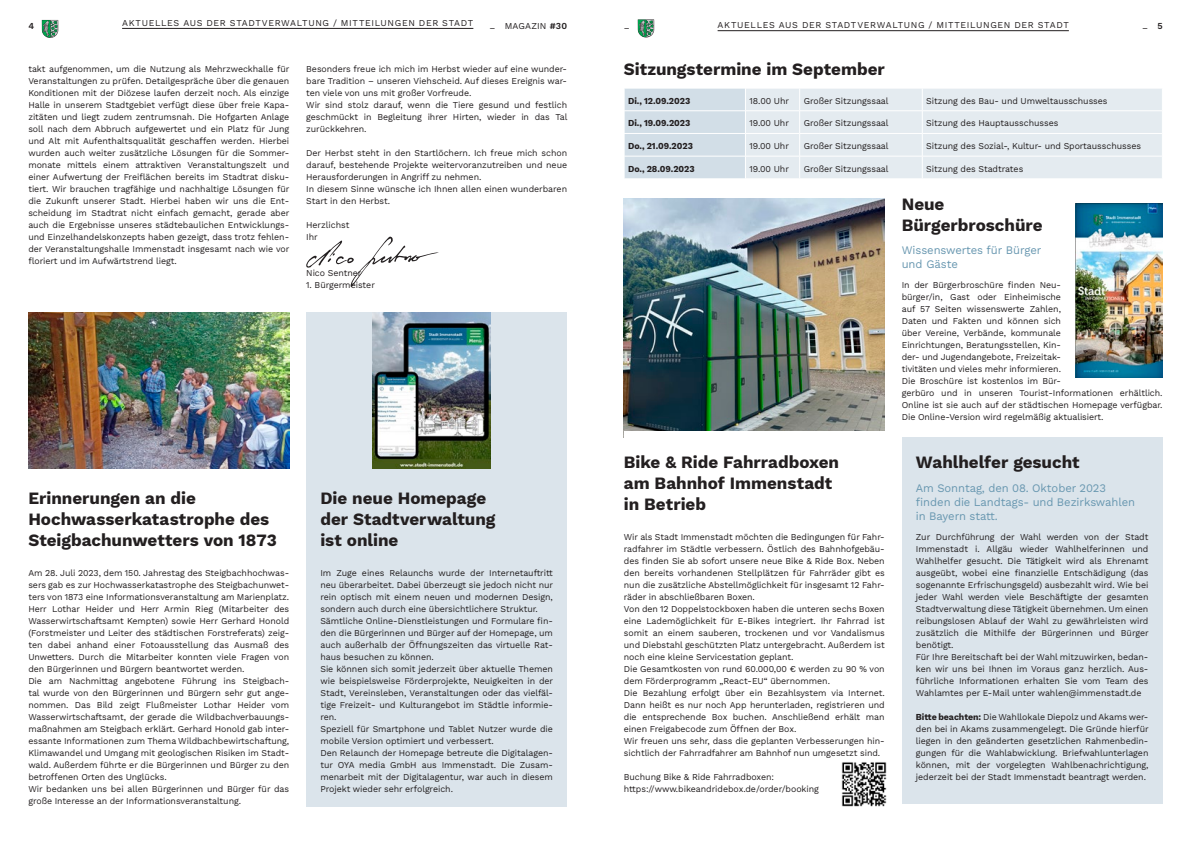
<style>
.page{position:relative;width:1191px;height:842px;background:#fff}
.page>*{position:absolute;margin:0;border:0;box-sizing:border-box;transform-origin:0 0}
.t1{font:700 17px/21px "Work Sans";color:#231f20}
.t2{font:11.5px/14px "Work Sans";letter-spacing:-.005em;color:#6897b0}
.t3{font:9px/12px "Work Sans";letter-spacing:-.005em;color:#231f20}
.t4{font:9px "Work Sans";letter-spacing:.07em;color:#231f20}
.t5{font:700 9px "Work Sans";letter-spacing:-.005em;color:#231f20}
.t6{font:600 9px "Work Sans";color:#231f20}
.s1{font-weight:400}
.s2{font-weight:600}
.s3{font-weight:700}
</style>
<div class="page">
<hr style="left:717px;top:31px;width:351px;height:1px;background:#231f20">
<hr style="left:122px;top:28px;width:351px;height:1px;background:#231f20">
<svg style="left:624px;top:88px;width:538px;height:91px;background:#e1e9ee"></svg>
<svg style="left:638px;top:20px;width:16px;height:17px"></svg>
<svg style="left:42px;top:20px;width:16px;height:18px"></svg>
<img style="left:624px;top:199px;width:260px;height:232px">
<div style="left:901px;top:437px;width:261px;height:367px;background:#dbe4eb"></div>
<img style="left:841px;top:762px;width:46px;height:45px">
<img style="left:1075px;top:203px;width:87px;height:175px">
<img style="left:28px;top:313px;width:261px;height:156px">
<div style="left:306px;top:312px;width:261px;height:494px;background:#dbe4eb"></div>
<img style="left:373px;top:313px;width:117px;height:155px">
<svg style="left:306px;top:236px;width:133px;height:51px"></svg>
<p class="t4" style="left:122px;top:16px;width:353px">AKTUELLES AUS DER STADTVERWALTUNG / MITTEILUNGEN DER STADT</p>
<p class="t6" style="left:28px;top:19px;width:22px">4 <span class="s1">–</span></p>
<p class="t3" style="left:489px;top:19px;width:79px">– MAGAZIN <span class="s2">#30</span></p>
<p class="t3" style="left:624px;top:21px;width:7px">–</p>
<p class="t4" style="left:717px;top:18px;width:353px">AKTUELLES AUS DER STADTVERWALTUNG / MITTEILUNGEN DER STADT</p>
<p class="t3" style="left:1142px;top:21px;width:22px">– <sup>5</sup></p>
<p class="t3" style="left:28px;top:63px;width:263px;text-align:justify">takt aufgenommen, um die Nutzung als Mehrzweckhalle für Veranstaltungen zu prüfen. Detailgespräche über die genauen Konditionen mit der Diözese laufen derzeit noch. Als einzige Halle in unserem Stadtgebiet verfügt diese über freie Kapa&shy;zitäten und liegt zudem zentrumsnah. Die Hofgarten Anlage soll nach dem Abbruch aufgewertet und ein Platz für Jung und Alt mit Aufenthaltsqualität geschaffen werden. Hierbei wurden auch weiter zusätzliche Lösungen für die Sommer&shy;monate mittels einem attraktiven Veranstaltungszelt und einer Aufwertung der Freiflächen bereits im Stadtrat disku&shy;tiert. Wir brauchen tragfähige und nachhaltige Lösungen für die Zukunft unserer Stadt. Hierbei haben wir uns die Ent&shy;scheidung im Stadtrat nicht einfach gemacht, gerade aber auch die Ergebnisse unseres städtebaulichen Entwicklungs&shy;und Einzelhandelskonzepts haben gezeigt, dass trotz fehlen&shy;der Veranstaltungshalle Immenstadt insgesamt nach wie vor floriert und im Aufwärtstrend liegt.</p>
<p class="t3" style="left:306px;top:63px;width:263px">Besonders freue ich mich im Herbst wieder auf eine wunder&shy;bare Tradition – unseren Viehscheid. Auf dieses Ereignis war&shy;ten viele von uns mit großer Vorfreude.<br>Wir sind stolz darauf, wenn die Tiere gesund und festlich geschmückt in Begleitung ihrer Hirten, wieder in das Tal zurückkehren.</p>
<p class="t3" style="left:306px;top:147px;width:262px">Der Herbst steht in den Startlöchern. Ich freue mich schon darauf, bestehende Projekte weitervoranzutreiben und neue Herausforderungen in Angriff zu nehmen.<br>In diesem Sinne wünsche ich Ihnen allen einen wunderbaren Start in den Herbst.</p>
<p class="t3" style="left:306px;top:219px;width:45px">Herzlichst<br>Ihr</p>
<p class="t3" style="left:306px;top:267px;width:57px">Nico Sentner</p>
<p class="t3" style="left:306px;top:279px;width:70px">1. Bürgermeister</p>
<h1 class="t1" style="left:28px;top:487px;width:250px">Erinnerungen an die<br>Hochwasserkatastrophe des<br>Steigbachunwetters von 1873</h1>
<p class="t3" style="left:28px;top:567px;width:262px">Am 28. Juli 2023, dem 150. Jahrestag des Steigbachhochwas&shy;sers gab es zur Hochwasserkatastrophe des Steigbachunwet&shy;ters von 1873 eine Informationsveranstaltung am Marienplatz.<br>Herr Lothar Heider und Herr Armin Rieg (Mitarbeiter des Wasserwirtschaftsamt Kempten) sowie Herr Gerhard Honold (Forstmeister und Leiter des städtischen Forstreferats) zeig&shy;ten dabei anhand einer Fotoausstellung das Ausmaß des Unwetters. Durch die Mitarbeiter konnten viele Fragen von den Bürgerinnen und Bürgern beantwortet werden.<br>Die am Nachmittag angebotene Führung ins Steigbach&shy;tal wurde von den Bürgerinnen und Bürgern sehr gut ange&shy;nommen. Das Bild zeigt Flußmeister Lothar Heider vom Wasserwirtschaftsamt, der gerade die Wildbachverbauungs&shy;maßnahmen am Steigbach erklärt. Gerhard Honold gab inter&shy;essante Informationen zum Thema Wildbachbewirtschaftung, Klimawandel und Umgang mit geologischen Risiken im Stadt&shy;wald. Außerdem führte er die Bürgerinnen und Bürger zu den betroffenen Orten des Unglücks.<br>Wir bedanken uns bei allen Bürgerinnen und Bürger für das große Interesse an der Informationsveranstaltung.</p>
<h1 class="t1" style="left:320px;top:487px;width:176px">Die neue Homepage der Stadtverwaltung ist online</h1>
<p class="t3" style="left:320px;top:567px;width:234px">Im Zuge eines Relaunchs wurde der Internetauftritt neu überarbeitet. Dabei überzeugt sie jedoch nicht nur rein optisch mit einem neuen und modernen Design, sondern auch durch eine übersichtlichere Struktur.<br>Sämtliche Online-Dienstleistungen und Formulare fin&shy;den die Bürgerinnen und Bürger auf der Homepage, um auch außerhalb der Öffnungszeiten das virtuelle Rat&shy;haus besuchen zu können.<br>Sie können sich somit jederzeit über aktuelle Themen wie beispielsweise Förderprojekte, Neuigkeiten in der Stadt, Vereinsleben, Veranstaltungen oder das vielfäl&shy;tige Freizeit- und Kulturangebot im Städtle informie&shy;ren.<br>Speziell für Smartphone und Tablet Nutzer wurde die mobile Version optimiert und verbessert.<br>Den Relaunch der Homepage betreute die Digitalagen&shy;tur OYA media GmbH aus Immenstadt. Die Zusam&shy;menarbeit mit der Digitalagentur, war auch in diesem Projekt wieder sehr erfolgreich.</p>
<h1 class="t1" style="left:624px;top:58px;width:262px">Sitzungstermine im September</h1>
<p class="t5" style="left:628px;top:94px;width:64px">Di., 12.09.2023</p>
<p class="t3" style="left:749px;top:94px;width:41px">18.00 Uhr</p>
<p class="t3" style="left:803px;top:94px;width:86px">Großer Sitzungssaal</p>
<p class="t3" style="left:926px;top:94px;width:183px">Sitzung des Bau- und Umweltausschusses</p>
<p class="t5" style="left:628px;top:116px;width:64px">Di., 19.09.2023</p>
<p class="t3" style="left:749px;top:117px;width:41px">19.00 Uhr</p>
<p class="t3" style="left:803px;top:117px;width:86px">Großer Sitzungssaal</p>
<p class="t3" style="left:926px;top:117px;width:134px">Sitzung des Hauptausschusses</p>
<p class="t5" style="left:628px;top:139px;width:66px">Do., 21.09.2023</p>
<p class="t3" style="left:749px;top:140px;width:41px">19.00 Uhr</p>
<p class="t3" style="left:803px;top:140px;width:86px">Großer Sitzungssaal</p>
<p class="t3" style="left:926px;top:140px;width:216px">Sitzung des Sozial-, Kultur- und Sportausschusses</p>
<p class="t5" style="left:628px;top:162px;width:68px">Do., 28.09.2023</p>
<p class="t3" style="left:749px;top:162px;width:41px">19.00 Uhr</p>
<p class="t3" style="left:803px;top:162px;width:86px">Großer Sitzungssaal</p>
<p class="t3" style="left:926px;top:162px;width:99px">Sitzung des Stadtrates</p>
<h1 class="t1" style="left:624px;top:451px;width:217px">Bike &amp; Ride Fahrradboxen am Bahnhof Immenstadt in Betrieb</h1>
<p class="t3" style="left:624px;top:531px;width:262px">Wir als Stadt Immenstadt möchten die Bedingungen für Fahr&shy;radfahrer im Städtle verbessern. Östlich des Bahnhofgebäu&shy;des finden Sie ab sofort unsere neue Bike &amp; Ride Box. Neben den bereits vorhandenen Stellplätzen für Fahrräder gibt es nun die zusätzliche Abstellmöglichkeit für insgesamt 12 Fahr&shy;räder in abschließbaren Boxen.<br>Von den 12 Doppelstockboxen haben die unteren sechs Boxen eine Lademöglichkeit für E-Bikes integriert. Ihr Fahrrad ist somit an einem sauberen, trockenen und vor Vandalismus und Diebstahl geschützten Platz untergebracht. Außerdem ist noch eine kleine Servicestation geplant.<br>Die Gesamtkosten von rund 60.000,00 € werden zu 90 % von dem Förderprogramm „React-EU“ übernommen.<br>Die Bezahlung erfolgt über ein Bezahlsystem via Internet.<br>Dann heißt es nur noch App herunterladen, registrieren und die entsprechende Box buchen. Anschließend erhält man einen Freigabecode zum Öffnen der Box.<br>Wir freuen uns sehr, dass die geplanten Verbesserungen hin&shy;sichtlich der Fahrradfahrer am Bahnhof nun umgesetzt sind.</p>
<p class="t3" style="left:624px;top:771px;width:197px">Buchung Bike &amp; Ride Fahrradboxen: https://www.bikeandridebox.de/order/booking</p>
<h1 class="t1" style="left:901px;top:193px;width:142px">Neue<br>Bürgerbroschüre</h1>
<p class="t2" style="left:901px;top:242px;width:141px">Wissenswertes für Bürger und Gäste</p>
<p class="t3" style="left:901px;top:279px;width:262px">In der Bürgerbroschüre finden Neu-<br>bürger/in, Gast oder Einheimische<br>auf 57 Seiten wissenswerte Zahlen,<br>Daten und Fakten und können sich<br>über Vereine, Verbände, kommunale<br>Einrichtungen, Beratungsstellen, Kin-<br>der- und Jugendangebote, Freizeitak-<br>tivitäten und vieles mehr informieren.<br>Die Broschüre ist kostenlos im Bür-<br>gerbüro und in unseren Tourist-Informationen erhältlich.<br>Online ist sie auch auf der städtischen Homepage verfügbar.<br>Die Online-Version wird regelmäßig aktualisiert.</p>
<h1 class="t1" style="left:916px;top:451px;width:165px">Wahlhelfer gesucht</h1>
<p class="t2" style="left:916px;top:481px;width:221px">Am Sonntag, den 08. Oktober 2023 finden die Landtags- und Bezirkswahlen in Bayern statt.</p>
<p class="t3" style="left:916px;top:531px;width:234px">Zur Durchführung der Wahl werden von der Stadt Immenstadt i. Allgäu wieder Wahlhelferinnen und Wahlhelfer gesucht. Die Tätigkeit wird als Ehrenamt ausgeübt, wobei eine finanzielle Entschädigung (das sogenannte Erfrischungsgeld) ausbezahlt wird. Wie bei jeder Wahl werden viele Beschäftigte der gesamten Stadtverwaltung diese Tätigkeit übernehmen. Um einen reibungslosen Ablauf der Wahl zu gewährleisten wird zusätzlich die Mithilfe der Bürgerinnen und Bürger benötigt.<br>Für Ihre Bereitschaft bei der Wahl mitzuwirken, bedan&shy;ken wir uns bei Ihnen im Voraus ganz herzlich. Aus&shy;führliche Informationen erhalten Sie vom Team des Wahlamtes per E-Mail unter wahlen@immenstadt.de</p>
<p class="t3" style="left:916px;top:711px;width:234px;text-align:justify"><span class="s3">Bitte beachten:</span> Die Wahllokale Diepolz und Akams wer&shy;den bei in Akams zusammengelegt. Die Gründe hierfür liegen in den geänderten gesetzlichen Rahmenbedin&shy;gungen für die Wahlabwicklung. Briefwahlunterlagen können, mit der vorgelegten Wahlbenachrichtigung, jederzeit bei der Stadt Immenstadt beantragt werden.</p>
</div>
